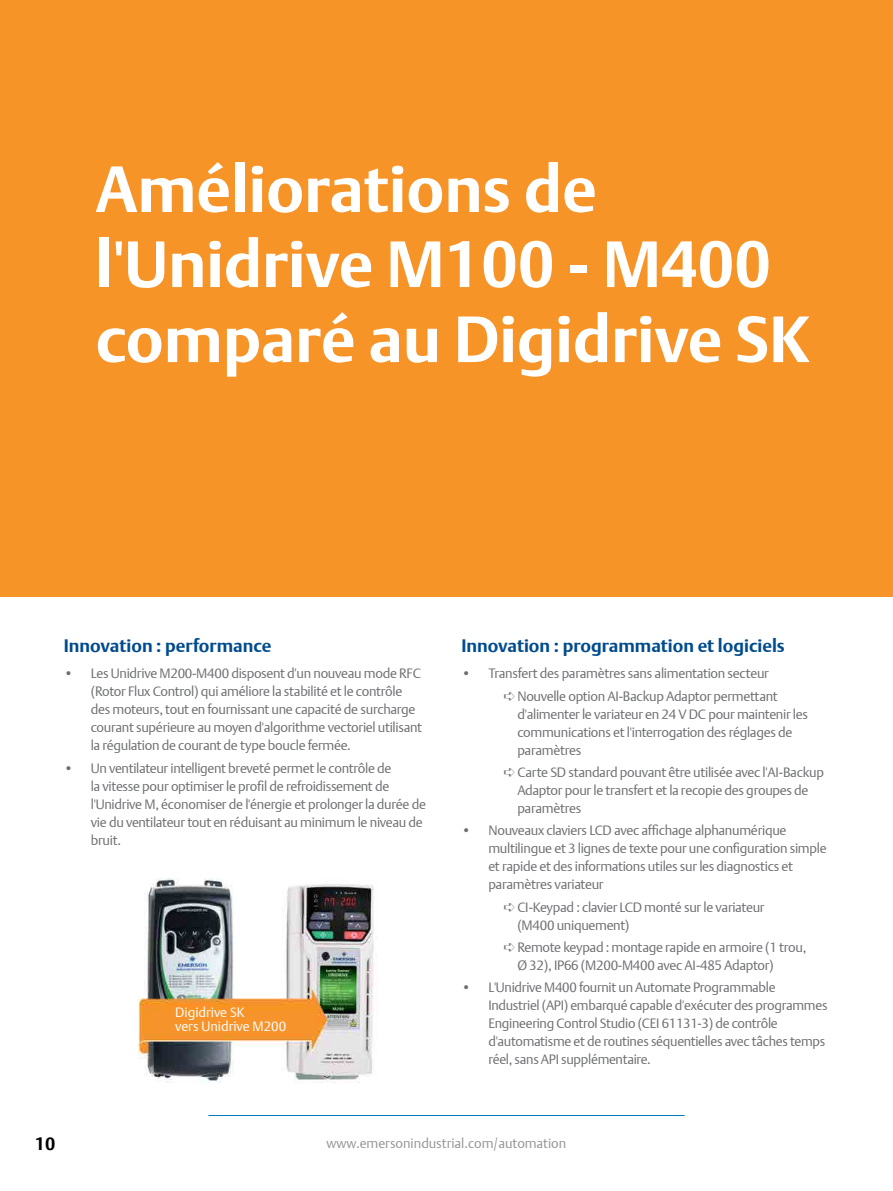
<style>
.page{position:relative;width:893px;height:1191px;background:#fff}
.page>*{position:absolute;margin:0;border:0;box-sizing:border-box;transform-origin:0 0}
.t1{font:700 64.5px/75px "DTL Argo T";color:#fff}
.t2{font:700 18px "DTL Argo T";color:#004b8d}
.t3{font:700 18px "DTL Argo T";color:#000}
.t4{font:13.5px/18px "DTL Argo T Light";letter-spacing:-.02em;color:#6d6e71}
.t5{font:13.5px "DTL Argo T Light";color:#939598}
.t6{font:13.5px/14.5px "DTL Argo T Light";color:#fff}
</style>
<div class="page">
<hr style="left:208px;top:1115px;width:477px;height:1px;background:#0079c1">
<div style="left:0;top:0;width:893px;height:596px;background:#f79428"></div>
<img style="left:137px;top:878px;width:237px;height:205px">
<h1 class="t1" style="left:96px;top:151px;width:716px">Améliorations de l'Unidrive M100 - M400 comparé au Digidrive SK</h1>
<h2 class="t2" style="left:64px;top:635px;width:209px">Innovation : performance</h2>
<p class="t4" style="left:91px;top:664px;width:333px;text-indent:-27px">• Les Unidrive M200-M400 disposent d'un nouveau mode RFC (Rotor Flux Control) qui améliore la stabilité et le contrôle des moteurs, tout en fournissant une capacité de surcharge courant supérieure au moyen d'algorithme vectoriel utilisant la régulation de courant de type boucle fermée.</p>
<p class="t4" style="left:91px;top:759px;width:337px;text-indent:-27px">• Un ventilateur intelligent breveté permet le contrôle de<br>la vitesse pour optimiser le profil de refroidissement de l'Unidrive M, économiser de l'énergie et prolonger la durée de vie du ventilateur tout en réduisant au minimum le niveau de bruit.</p>
<p class="t6" style="left:175px;top:1004px;width:113px">Digidrive SK<br>vers Unidrive M200</p>
<h2 class="t2" style="left:461px;top:635px;width:325px">Innovation : programmation et logiciels</h2>
<p class="t4" style="left:504px;top:662px;width:275px;line-height:22.2px;text-indent:-43px">• Transfert des paramètres sans alimentation secteur ➪ Nouvelle option AI-Backup Adaptor permettant</p>
<p class="t4" style="left:517px;top:705px;width:292px">d'alimenter le variateur en 24 V DC pour maintenir les communications et l'interrogation des réglages de paramètres</p>
<p class="t4" style="left:517px;top:763px;width:308px;text-indent:-13px">➪ Carte SD standard pouvant être utilisée avec l'AI‑Backup<br>Adaptor pour le transfert et la recopie des groupes de paramètres</p>
<p class="t4" style="left:488px;top:821px;width:340px;text-indent:-27px">• Nouveaux claviers LCD avec affichage alphanumérique multilingue et 3 lignes de texte pour une configuration simple et rapide et des informations utiles sur les diagnostics et paramètres variateur</p>
<p class="t4" style="left:517px;top:897px;width:249px;text-indent:-13px">➪ CI-Keypad : clavier LCD monté sur le variateur (M400 uniquement)</p>
<p class="t4" style="left:517px;top:938px;width:291px;text-indent:-13px">➪ Remote keypad : montage rapide en armoire (1 trou,<br>Ø 32), IP66 (M200-M400 avec AI-485 Adaptor)</p>
<p class="t4" style="left:488px;top:978px;width:341px;text-indent:-27px">• L'Unidrive M400 fournit un Automate Programmable Industriel (API) embarqué capable d'exécuter des programmes Engineering Control Studio (CEI 61131-3) de contrôle d'automatisme et de routines séquentielles avec tâches temps réel, sans API supplémentaire.</p>
<h2 class="t3" style="left:35px;top:1132px;width:22px">10</h2>
<p class="t5" style="left:327px;top:1135px;width:241px">www.emersonindustrial.com/automation</p>
</div>
